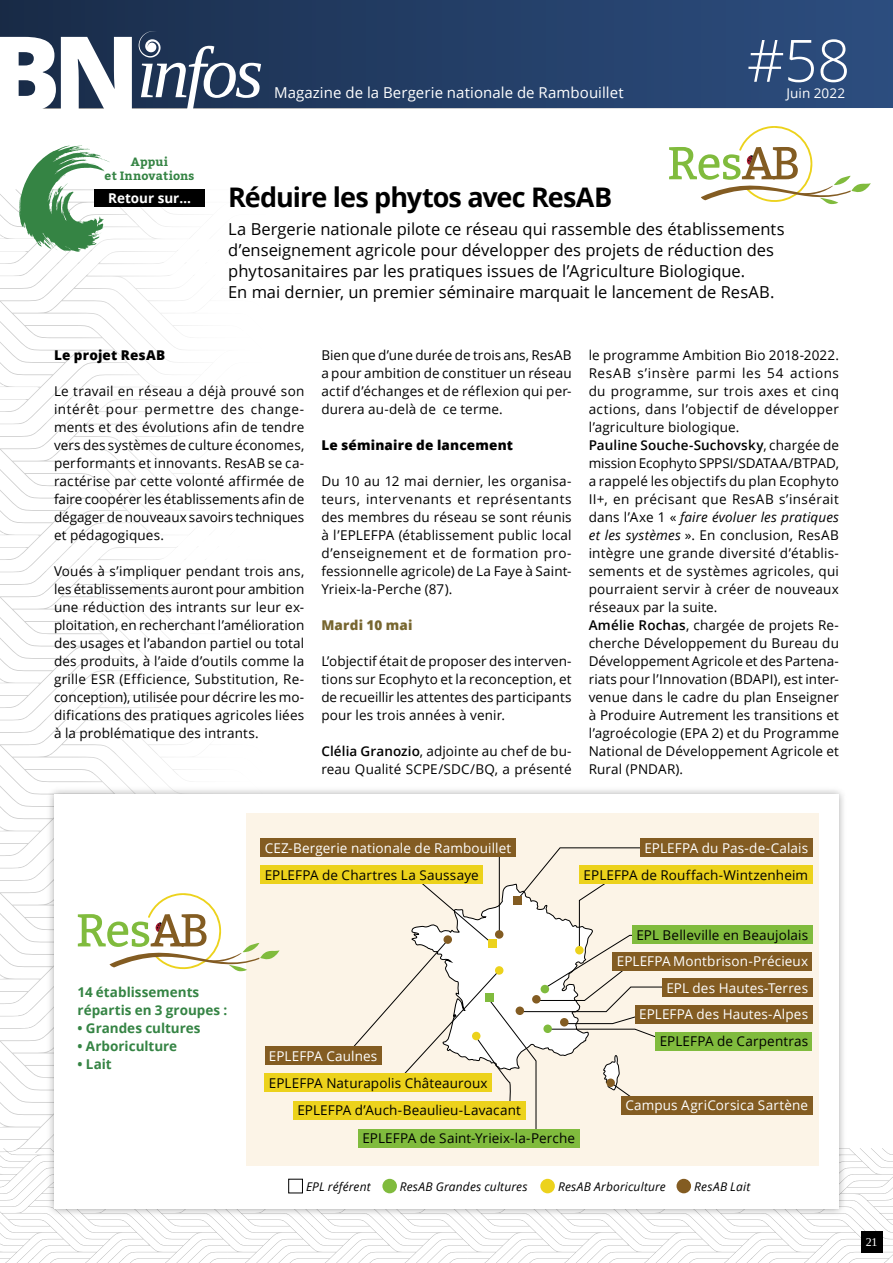
<style>
.page{position:relative;width:893px;height:1263px;background:#fff}
.page>*{position:absolute;margin:0;border:0;box-sizing:border-box;transform-origin:0 0}
.t1{font:800 104.55px "Open Sans";color:#fff}
.t2{font:300 58.5px "Open Sans";color:#fff}
.t3{font:700 27px "Open Sans";letter-spacing:-.035em;color:#000}
.t4{font:16.5px/21px "Open Sans";color:#000}
.t5{font:15px "Open Sans";letter-spacing:.005em;color:#fff}
.t6{font:13.5px/18px "Open Sans";letter-spacing:.01em;color:#000;text-align:justify}
.t7{font:13.5px "Open Sans";letter-spacing:.01em;color:#fff}
.t8{font:700 13.5px/18px "Open Sans";color:#358444}
.t9{font:800 13.5px "Open Sans";letter-spacing:.015em;color:#000}
.t10{font:700 13.5px "Open Sans";color:#fff}
.t11{font:800 13.5px "Open Sans";letter-spacing:.015em;color:#77662f}
.t12{font:italic 12px "Open Sans";letter-spacing:.015em;color:#000}
.t13{font:700 12px/14.4px "Kadwa";letter-spacing:.01em;color:#358444;text-align:center}
.t14{font:12px "Tinos";color:#fff}
.s1{font-weight:600}
.s2{font-style:italic}
</style>
<div class="page">
<div style="left:0;top:0;width:893px;height:108px;background:linear-gradient(to right,#192c49,#2d4e80)"></div>
<svg style="left:139px;top:31px;width:122px;height:78px"></svg>
<svg style="left:0;top:189px;width:205px;height:444px"></svg>
<svg style="left:0;top:604px;width:16px;height:29px"></svg>
<svg style="left:0;top:633px;width:191px;height:214px"></svg>
<div style="left:94px;top:189px;width:111px;height:17px;background:#000"></div>
<svg style="left:19px;top:145px;width:91px;height:107px"></svg>
<svg style="left:669px;top:126px;width:202px;height:79px"></svg>
<div style="left:46px;top:787px;width:801px;height:430px;background:#000;opacity:.35"></div>
<div style="left:54px;top:795px;width:785px;height:414px;background:#fff"></div>
<div style="left:246px;top:813px;width:572px;height:353px;background:#fcf4e7"></div>
<div style="left:640px;top:838px;width:172px;height:19px;background:#835c22"></div>
<div style="left:260px;top:838px;width:256px;height:19px;background:#835c22"></div>
<svg style="left:0;top:847px;width:893px;height:416px"></svg>
<h1 class="t1" style="left:-10px;top:-6px;width:151px">BN</h1>
<p class="t5" style="left:274px;top:82px;width:351px">Magazine de la Bergerie nationale de Rambouillet</p>
<h2 class="t2" style="left:747px;top:20px;width:105px">#58</h2>
<p class="t7" style="left:786px;top:84px;width:60px">Juin 2022</p>
<p class="t13" style="left:105px;top:154px;width:91px">Appui<br>et Innovations</p>
<p class="t10" style="left:108px;top:189px;width:84px">Retour sur…</p>
<h3 class="t3" style="left:228px;top:178px;width:385px">Réduire les phytos avec ResAB</h3>
<p class="t4" style="left:228px;top:218px;width:558px">La Bergerie nationale pilote ce réseau qui rassemble des établissements d’enseignement agricole pour développer des projets de réduction des phytosanitaires par les pratiques issues de l’Agriculture Biologique.<br>En mai dernier, un premier séminaire marquait le lancement de ResAB.</p>
<p class="t9" style="left:54px;top:345px;width:113px">Le projet ResAB</p>
<p class="t6" style="left:54px;top:382px;width:252px">Le travail en réseau a déjà prouvé son intérêt pour permettre des change&shy;ments et des évolutions afin de tendre vers des systèmes de culture économes, performants et innovants. ResAB se ca&shy;ractérise par cette volonté affirmée de faire coopérer les établissements afin de dégager de nouveaux savoirs techniques et pédagogiques.</p>
<p class="t6" style="left:54px;top:562px;width:252px">Voués à s’impliquer pendant trois ans, les établissements auront pour ambition une réduction des intrants sur leur ex&shy;ploitation, en recherchant l’amélioration des usages et l’abandon partiel ou total des produits, à l’aide d’outils comme la grille ESR (Efficience, Substitution, Re&shy;conception), utilisée pour décrire les mo&shy;difications des pratiques agricoles liées à la problématique des intrants.</p>
<p class="t6" style="left:321px;top:346px;width:252px">Bien que d’une durée de trois ans, ResAB a pour ambition de constituer un réseau actif d’échanges et de réflexion qui per&shy;durera au-delà de ce terme.</p>
<p class="t9" style="left:321px;top:435px;width:193px">Le séminaire de lancement</p>
<p class="t6" style="left:321px;top:472px;width:252px">Du 10 au 12 mai dernier, les organisa&shy;teurs, intervenants et représentants des membres du réseau se sont réunis à l’EPLEFPA (établissement public local d’enseignement et de formation pro&shy;fessionnelle agricole) de La Faye à Saint-Yrieix-la-Perche (87).</p>
<p class="t11" style="left:321px;top:615px;width:93px">Mardi 10 mai</p>
<p class="t6" style="left:321px;top:652px;width:252px">L’objectif était de proposer des interven&shy;tions sur Ecophyto et la reconception, et de recueillir les attentes des participants pour les trois années à venir.</p>
<p class="t6" style="left:321px;top:742px;width:252px"><span class="s1">Clélia Granozio</span>, adjointe au chef de bu&shy;reau Qualité SCPE/SDC/BQ, a présenté</p>
<p class="t6" style="left:589px;top:346px;width:252px;text-align:left">le programme Ambition Bio 2018-2022.<br>ResAB s’insère parmi les 54 actions du programme, sur trois axes et cinq actions, dans l’objectif de développer l’agriculture biologique.<br><span class="s1">Pauline Souche-Suchovsky</span>, chargée de mission Ecophyto SPPSI/SDATAA/BTPAD, a rappelé les objectifs du plan Ecophyto II+, en précisant que ResAB s’insérait dans l’Axe 1 « <span class="s2">faire évoluer les pratiques et les systèmes</span> ». En conclusion, ResAB intègre une grande diversité d’établis&shy;sements et de systèmes agricoles, qui pourraient servir à créer de nouveaux réseaux par la suite.<br><span class="s1">Amélie Rochas</span>, chargée de projets Re&shy;cherche Développement du Bureau du Développement Agricole et des Partena&shy;riats pour l’Innovation (BDAPI), est inter&shy;venue dans le cadre du plan Enseigner à Produire Autrement les transitions et l’agroécologie (EPA 2) et du Programme National de Développement Agricole et Rural (PNDAR).</p>
<p class="t8" style="left:78px;top:983px;width:151px">14 établissements répartis en 3 groupes :</p>
<p class="t8" style="left:78px;top:1019px;width:125px">• Grandes cultures</p>
<p class="t8" style="left:78px;top:1037px;width:101px">• Arboriculture</p>
<p class="t8" style="left:78px;top:1055px;width:36px">• Lait</p>
<p class="t7" style="left:265px;top:839px;width:248px">CEZ-Bergerie nationale de Rambouillet</p>
<p class="t7" style="left:644px;top:839px;width:165px">EPLEFPA du Pas-de-Calais</p>
<p class="t6" style="left:265px;top:865px;width:216px">EPLEFPA de Chartres La Saussaye</p>
<p class="t6" style="left:584px;top:865px;width:226px">EPLEFPA de Rouffach-Wintzenheim</p>
<p class="t7" style="left:269px;top:1047px;width:110px">EPLEFPA Caulnes</p>
<p class="t6" style="left:269px;top:1073px;width:220px">EPLEFPA Naturapolis Châteauroux</p>
<p class="t6" style="left:297px;top:1101px;width:225px">EPLEFPA d’Auch-Beaulieu-Lavacant</p>
<p class="t6" style="left:362px;top:1129px;width:214px">EPLEFPA de Saint-Yrieix-la-Perche</p>
<p class="t6" style="left:636px;top:925px;width:173px">EPL Belleville en Beaujolais</p>
<p class="t7" style="left:617px;top:952px;width:193px">EPLEFPA Montbrison-Précieux</p>
<p class="t7" style="left:666px;top:979px;width:143px">EPL des Hautes-Terres</p>
<p class="t7" style="left:639px;top:1005px;width:170px">EPLEFPA des Hautes-Alpes</p>
<p class="t6" style="left:660px;top:1032px;width:150px">EPLEFPA de Carpentras</p>
<p class="t7" style="left:625px;top:1096px;width:184px">Campus AgriCorsica Sartène</p>
<p class="t12" style="left:306px;top:1178px;width:66px">EPL référent</p>
<p class="t12" style="left:400px;top:1178px;width:129px">ResAB Grandes cultures</p>
<p class="t12" style="left:558px;top:1178px;width:109px">ResAB Arboriculture</p>
<p class="t12" style="left:694px;top:1178px;width:58px">ResAB Lait</p>
<p class="t14" style="left:866px;top:1234px;width:13px">21</p>
</div>
